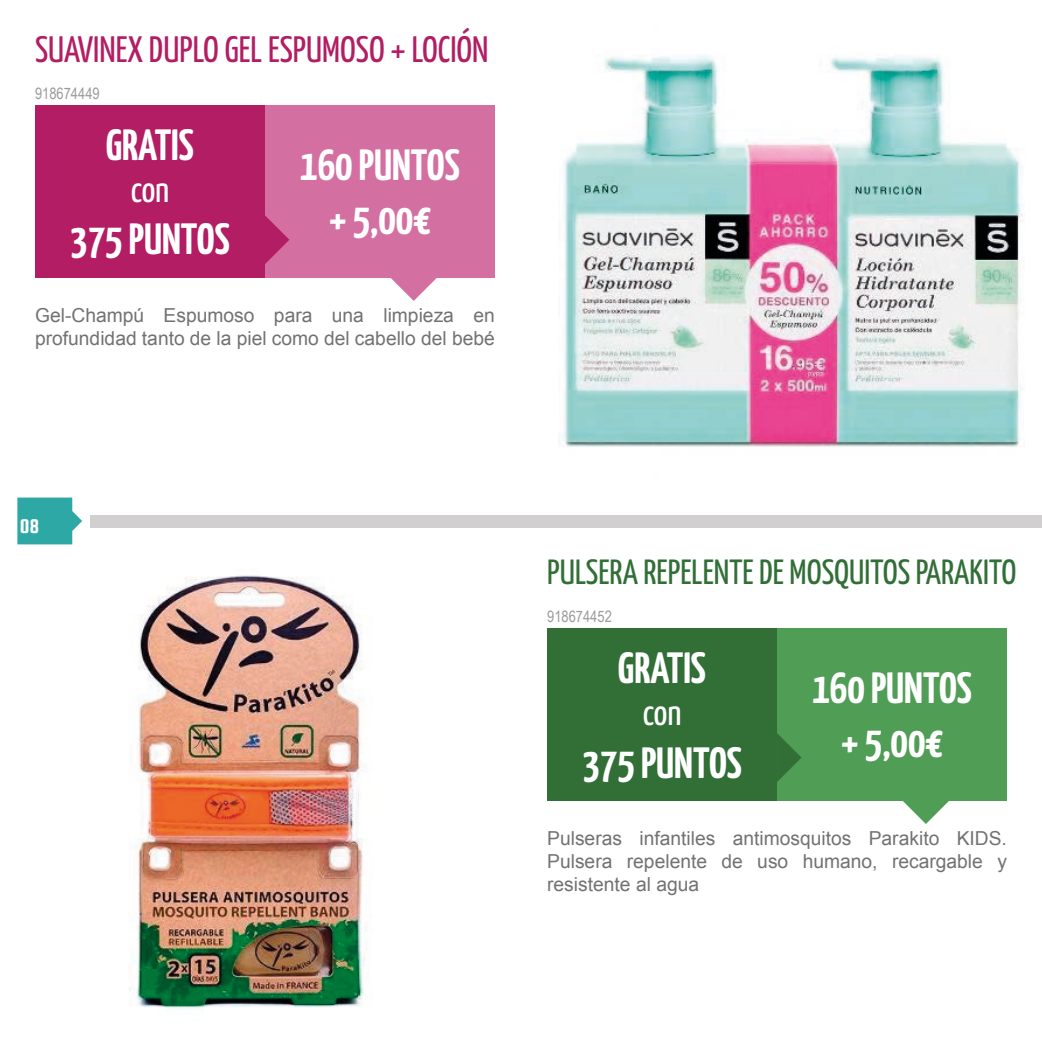
<style>
.page{position:relative;width:1042px;height:1042px;background:#fff}
.page>*{position:absolute;margin:0;border:0;box-sizing:border-box;transform-origin:0 0}
.t1{font:700 43.75px/54.2px "Yanone Kaffeesatz";color:#fff;text-align:center}
.t2{font:36.75px "Yanone Kaffeesatz";color:#b21d64}
.t3{font:36.75px "Yanone Kaffeesatz";letter-spacing:-.005em;color:#fff}
.t4{font:35px "Yanone Kaffeesatz";color:#316f37}
.t5{font:21px "Squada One";color:#fff}
.t6{font:19.25px/23.1px "Arial";color:#717271}
.t7{font:15.75px "Arial Narrow";color:#9a9b9a}
</style>
<div class="page">
<svg style="left:17px;top:497px;width:65px;height:47px"></svg>
<div style="left:91px;top:515px;width:951px;height:12px;background:#d1cfcf"></div>
<div style="left:777px;top:628px;width:230px;height:173px;background:#509d56"></div>
<svg style="left:903px;top:801px;width:46px;height:23px"></svg>
<div style="left:265px;top:105px;width:230px;height:173px;background:#d370a1"></div>
<div style="left:35px;top:105px;width:230px;height:173px;background:#b21d64"></div>
<div style="left:547px;top:628px;width:230px;height:173px;background:#316f37"></div>
<svg style="left:391px;top:278px;width:46px;height:23px"></svg>
<svg style="left:265px;top:215px;width:24px;height:49px"></svg>
<svg style="left:777px;top:733px;width:24px;height:49px"></svg>
<img style="left:558px;top:55px;width:466px;height:392px">
<img style="left:129px;top:575px;width:238px;height:434px">
<h2 class="t2" style="left:35px;top:27px;width:455px">SUAVINEX DUPLO GEL ESPUMOSO + LOCIÓN</h2>
<p class="t7" style="left:35px;top:82px;width:66px">918674449</p>
<h1 class="t1" style="left:106px;top:116px;width:89px">GRATIS</h1>
<h2 class="t3" style="left:131px;top:166px;width:40px">con</h2>
<h1 class="t1" style="left:70px;top:211px;width:161px">375 PUNTOS</h1>
<h1 class="t1" style="left:300px;top:136px;width:161px">160 PUNTOS + 5,00€</h1>
<p class="t6" style="left:35px;top:304px;width:461px">Gel-Champú Espumoso para una limpieza en profundidad tanto de la piel como del cabello del bebé</p>
<p class="t5" style="left:20px;top:515px;width:21px">08</p>
<h3 class="t4" style="left:547px;top:550px;width:471px">PULSERA REPELENTE DE MOSQUITOS PARAKITO</h3>
<p class="t7" style="left:547px;top:605px;width:66px">918674452</p>
<h1 class="t1" style="left:618px;top:640px;width:89px">GRATIS</h1>
<h2 class="t3" style="left:643px;top:690px;width:40px">con</h2>
<h1 class="t1" style="left:582px;top:734px;width:161px">375 PUNTOS</h1>
<h1 class="t1" style="left:812px;top:659px;width:161px">160 PUNTOS + 5,00€</h1>
<p class="t6" style="left:547px;top:826px;width:461px;text-align:justify">Pulseras infantiles antimosquitos Parakito KIDS.<br>Pulsera repelente de uso humano, recargable y resistente al agua</p>
</div>
